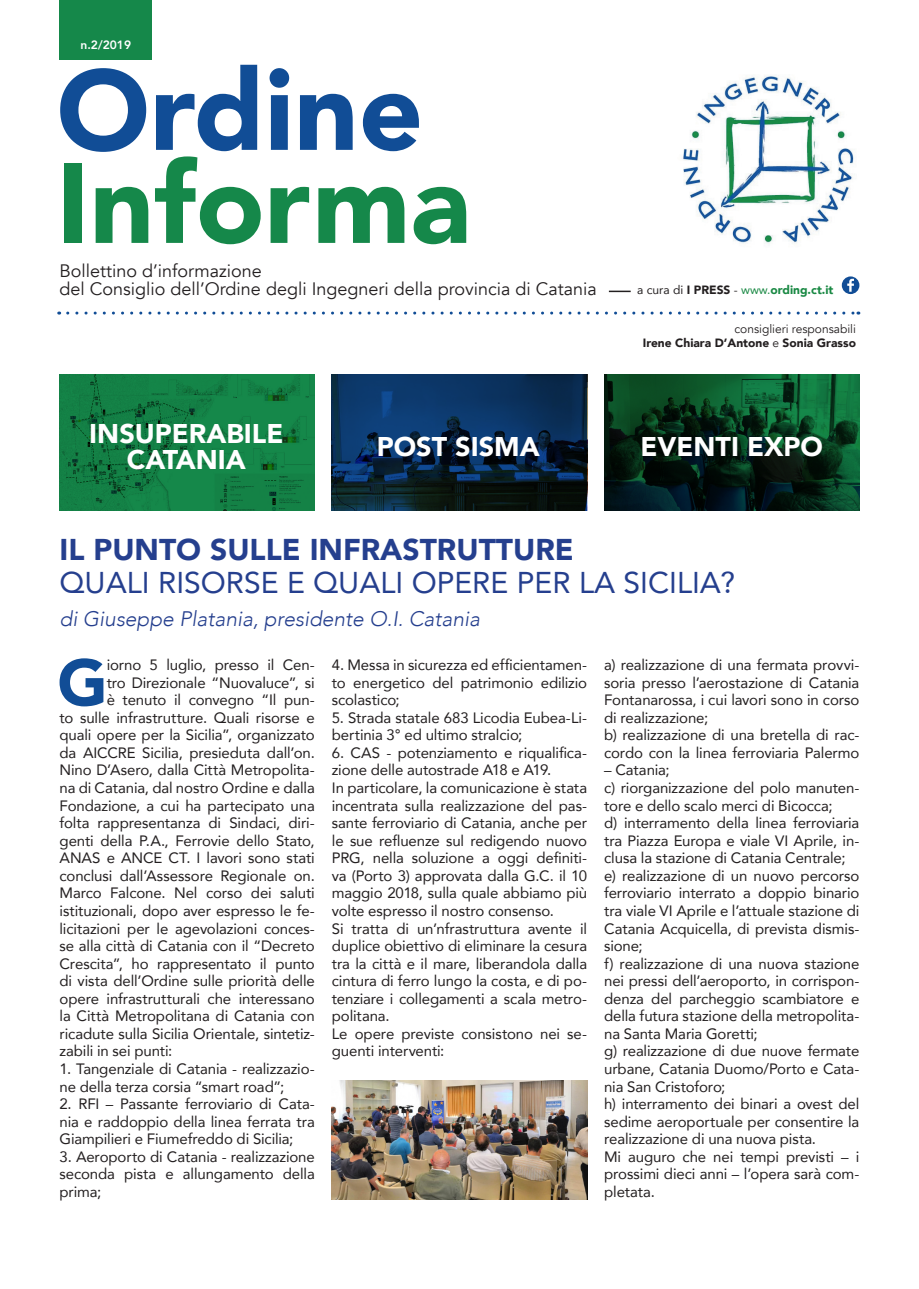
<style>
.page{position:relative;width:919px;height:1289px;background:#fff}
.page>*{position:absolute;margin:0;border:0;box-sizing:border-box;transform-origin:0 0}
.t1{font:900 112.5px "Avenir";color:#15884a}
.t2{font:900 112.5px "Avenir";color:#114d96}
.t3{font:900 64.65px "Avenir";color:#114d96}
.t4{font:30px "Avenir";color:#253f8e}
.t5{font:900 30px "Avenir";color:#253f8e}
.t6{font:900 27px/25.5px "Avenir";color:#fff;text-align:center}
.t7{font:italic 300 21px "Avenir";color:#253f8e}
.t8{font:18px "Avenir";color:#231f20}
.t9{font:15px/17.5px "Avenir";letter-spacing:-.01em;color:#231f20;text-align:justify}
.t10{font:900 12px "Avenir";color:#231f20}
.t11{font:900 12px "Avenir";color:#1a8944}
.t12{font:12px "Avenir";color:#231f20}
.t13{font:800 12px "Avenir";color:#fff}
.s1{font-weight:400;color:#231f20}
.s2{color:#231f20}
.s3{font-weight:400}
</style>
<div class="page">
<div style="left:60px;top:0;width:92px;height:59px;background:#15884a"></div>
<img style="left:683px;top:75px;width:171px;height:169px">
<svg style="left:68px;top:311px;width:790px;height:3px"></svg>
<svg style="left:841px;top:276px;width:18px;height:18px"></svg>
<hr style="left:609px;top:290px;width:21px;height:2px;background:#231f20">
<img style="left:332px;top:1080px;width:255px;height:119px">
<div style="left:60px;top:374px;width:255px;height:136px;background:#15884a"></div>
<svg style="left:604px;top:374px;width:255px;height:136px;background:#07341f"></svg>
<svg style="left:332px;top:374px;width:255px;height:136px;background:#0a294a"></svg>
<p class="t13" style="left:80px;top:36px;width:52px">n.2/2019</p>
<p class="t2" style="left:56px;top:14px;width:368px">Ordine</p>
<p class="t1" style="left:56px;top:107px;width:416px">Informa</p>
<p class="t8" style="left:60px;top:260px;width:204px">Bollettino d’informazione</p>
<p class="t8" style="left:60px;top:278px;width:539px">del Consiglio dell’Ordine degli Ingegneri della provincia di Catania</p>
<p class="t11" style="left:637px;top:279px;width:198px"><span class="s1">a cura di</span> <span class="s2">I PRESS</span> <span class="s1">-</span> <span class="s3">www.</span>ording.ct.it</p>
<p class="t12" style="left:734px;top:322px;width:123px">consiglieri responsabili</p>
<p class="t10" style="left:642px;top:332px;width:215px">Irene Chiara D’Antone <span class="s3">e</span> Sonia Grasso</p>
<p class="t6" style="left:89px;top:420px;width:196px">INSUPERABILE<br>CATANIA</p>
<p class="t6" style="left:377px;top:433px;width:164px">POST SISMA</p>
<p class="t6" style="left:640px;top:433px;width:184px">EVENTI EXPO</p>
<p class="t5" style="left:60px;top:523px;width:515px">IL PUNTO SULLE INFRASTRUTTURE</p>
<p class="t4" style="left:60px;top:558px;width:677px">QUALI RISORSE E QUALI OPERE PER LA SICILIA?</p>
<p class="t7" style="left:60px;top:606px;width:422px">di Giuseppe Platania, presidente O.I. Catania</p>
<p class="t3" style="left:57px;top:627px;width:52px">G</p>
<p class="t9" style="left:107px;top:655px;width:210px">iorno 5 luglio, presso il Cen-</p>
<p class="t9" style="left:332px;top:655px;width:257px">4. Messa in sicurezza ed efficientamen&shy;to energetico del patrimonio edilizio scolastico;</p>
<p class="t9" style="left:332px;top:708px;width:257px">5. Strada statale 683 Licodia Eubea-Li&shy;bertinia 3° ed ultimo stralcio;</p>
<p class="t9" style="left:332px;top:743px;width:257px">6. CAS - potenziamento e riqualifica&shy;zione delle autostrade A18 e A19.</p>
<p class="t9" style="left:332px;top:778px;width:257px">In particolare, la comunicazione è stata incentrata sulla realizzazione del pas&shy;sante ferroviario di Catania, anche per le sue refluenze sul redigendo nuovo PRG, nella soluzione a oggi definiti&shy;va (Porto 3) approvata dalla G.C. il 10 maggio 2018, sulla quale abbiamo più volte espresso il nostro consenso.</p>
<p class="t9" style="left:332px;top:919px;width:257px">Si tratta di un’nfrastruttura avente il duplice obiettivo di eliminare la cesura tra la città e il mare, liberandola dalla cintura di ferro lungo la costa, e di po&shy;tenziare i collegamenti a scala metro&shy;politana.</p>
<p class="t9" style="left:332px;top:1024px;width:257px">Le opere previste consistono nei se&shy;guenti interventi:</p>
<p class="t9" style="left:604px;top:655px;width:257px">a) realizzazione di una fermata provvi&shy;soria presso l’aerostazione di Catania Fontanarossa, i cui lavori sono in corso di realizzazione;</p>
<p class="t9" style="left:604px;top:726px;width:257px">b) realizzazione di una bretella di rac&shy;cordo con la linea ferroviaria Palermo</p>
<p class="t9" style="left:604px;top:761px;width:67px">– Catania;</p>
<p class="t9" style="left:604px;top:778px;width:257px">c) riorganizzazione del polo manuten&shy;tore e dello scalo merci di Bicocca;</p>
<p class="t9" style="left:604px;top:813px;width:257px">d) interramento della linea ferroviaria tra Piazza Europa e viale VI Aprile, in&shy;clusa la stazione di Catania Centrale;</p>
<p class="t9" style="left:604px;top:866px;width:257px">e) realizzazione di un nuovo percorso ferroviario interrato a doppio binario tra viale VI Aprile e l’attuale stazione di Catania Acquicella, di prevista dismis&shy;sione;</p>
<p class="t9" style="left:604px;top:954px;width:257px">f) realizzazione di una nuova stazione nei pressi dell’aeroporto, in corrispon&shy;denza del parcheggio scambiatore e della futura stazione della metropolita&shy;na Santa Maria Goretti;</p>
<p class="t9" style="left:604px;top:1041px;width:257px">g) realizzazione di due nuove fermate urbane, Catania Duomo/Porto e Cata&shy;nia San Cristoforo;</p>
<p class="t9" style="left:604px;top:1094px;width:257px">h) interramento dei binari a ovest del sedime aeroportuale per consentire la realizzazione di una nuova pista.</p>
<p class="t9" style="left:604px;top:1147px;width:257px">Mi auguro che nei tempi previsti – i prossimi dieci anni – l’opera sarà com&shy;pletata.</p>
<p class="t9" style="left:107px;top:673px;width:210px">tro Direzionale “Nuovaluce”, si</p>
<p class="t9" style="left:107px;top:690px;width:210px">è tenuto il convegno “Il pun-</p>
<p class="t9" style="left:60px;top:708px;width:257px">to sulle infrastrutture. Quali risorse e</p>
<p class="t9" style="left:60px;top:726px;width:257px">quali opere per la Sicilia”, organizzato</p>
<p class="t9" style="left:60px;top:743px;width:257px">da AICCRE Sicilia, presieduta dall’on.</p>
<p class="t9" style="left:60px;top:761px;width:257px">Nino D’Asero, dalla Città Metropolita-</p>
<p class="t9" style="left:60px;top:778px;width:257px">na di Catania, dal nostro Ordine e dalla</p>
<p class="t9" style="left:60px;top:796px;width:257px">Fondazione, a cui ha partecipato una</p>
<p class="t9" style="left:60px;top:813px;width:257px">folta rappresentanza di Sindaci, diri-</p>
<p class="t9" style="left:60px;top:831px;width:257px">genti della P.A., Ferrovie dello Stato,</p>
<p class="t9" style="left:60px;top:848px;width:257px">ANAS e ANCE CT. I lavori sono stati</p>
<p class="t9" style="left:60px;top:866px;width:257px">conclusi dall’Assessore Regionale on.</p>
<p class="t9" style="left:60px;top:884px;width:257px">Marco Falcone. Nel corso dei saluti</p>
<p class="t9" style="left:60px;top:901px;width:257px">istituzionali, dopo aver espresso le fe-</p>
<p class="t9" style="left:60px;top:919px;width:257px">licitazioni per le agevolazioni conces-</p>
<p class="t9" style="left:60px;top:936px;width:257px">se alla città di Catania con il “Decreto</p>
<p class="t9" style="left:60px;top:954px;width:257px">Crescita”, ho rappresentato il punto</p>
<p class="t9" style="left:60px;top:971px;width:257px">di vista dell’Ordine sulle priorità delle</p>
<p class="t9" style="left:60px;top:989px;width:257px">opere infrastrutturali che interessano</p>
<p class="t9" style="left:60px;top:1006px;width:257px">la Città Metropolitana di Catania con</p>
<p class="t9" style="left:60px;top:1024px;width:257px">ricadute sulla Sicilia Orientale, sintetiz-</p>
<p class="t9" style="left:60px;top:1041px;width:114px">zabili in sei punti:</p>
<p class="t9" style="left:60px;top:1059px;width:257px">1. Tangenziale di Catania - realizzazio&shy;ne della terza corsia “smart road”;</p>
<p class="t9" style="left:60px;top:1094px;width:257px">2. RFI – Passante ferroviario di Cata&shy;nia e raddoppio della linea ferrata tra Giampilieri e Fiumefreddo di Sicilia;</p>
<p class="t9" style="left:60px;top:1147px;width:257px">3. Aeroporto di Catania - realizzazione seconda pista e allungamento della prima;</p>
</div>
